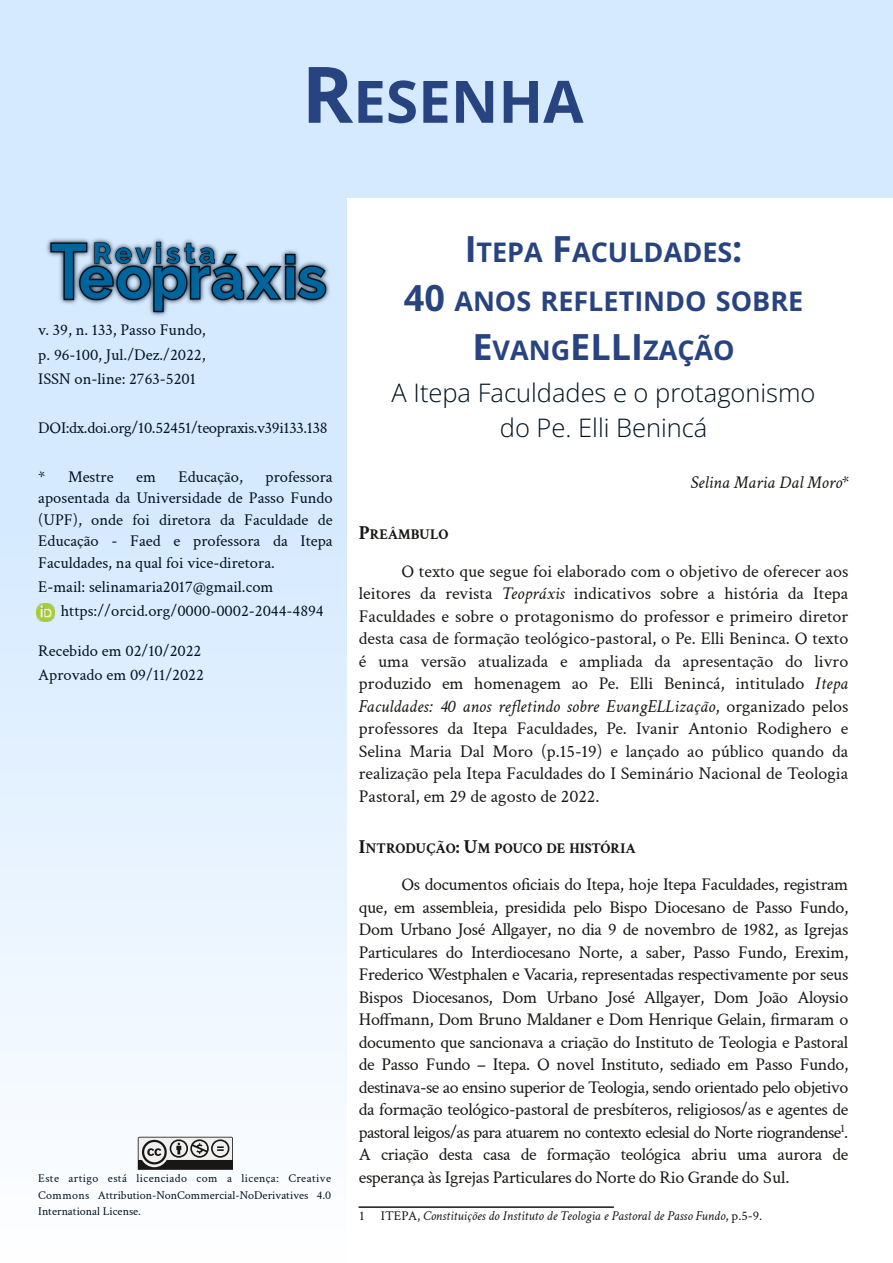
<style>
.page{position:relative;width:893px;height:1263px;background:#fff}
.page>*{position:absolute;margin:0;border:0;box-sizing:border-box;transform-origin:0 0}
.t1{font:700 58.5px "Open Sans";color:#284480}
.t2{font:700 27px/49.1px "Open Sans";color:#284480;text-align:center}
.t3{font:300 25.5px/34.8px "Open Sans";color:#00121f;text-align:center}
.t4{font:18px/22.5px "Crimson Text";letter-spacing:-.005em;color:#181715;text-align:justify}
.t5{font:italic 18px "Crimson Text";color:#181715}
.t6{font:16.5px/24.5px "Crimson Text";color:#00121f;text-align:justify}
.t7{font:16.5px "Crimson Text";letter-spacing:-.02em;color:#00121f}
.t8{font:700 14.7px "Crimson Text";color:#181715}
.t9{font:italic 13.5px "Crimson Text";color:#181715}
.t10{font:12px/16.5px "Crimson Text";color:#00121f;text-align:justify}
.s1{font-size:78px}
.s2{font-size:36px}
.s3{font-size:19.5px}
.s4{font-style:italic}
.s5{font-style:normal}
</style>
<div class="page">
<div style="left:0;top:0;width:893px;height:1263px;background:#fff;opacity:.2"></div>
<img style="left:39px;top:237px;width:293px;height:80px">
<div style="left:348px;top:198px;width:545px;height:1065px;background:#fff"></div>
<svg style="left:138px;top:1137px;width:95px;height:33px"></svg>
<img style="left:37px;top:603px;width:18px;height:18px">
<hr style="left:359px;top:1206px;width:255px;height:2px;background:#181715">
<h1 class="t1" style="left:302px;top:60px;width:283px"><span class="s1">R</span>ESENHA</h1>
<p class="t6" style="left:38px;top:318px;width:169px">v. 39, n. 133, Passo Fundo, p. 96-100, Jul./Dez./2022, ISSN on-line: 2763-5201</p>
<p class="t7" style="left:38px;top:417px;width:291px">DOI:dx.doi.org/10.52451/teopraxis.v39i133.138</p>
<p class="t6" style="left:38px;top:465px;width:77px">* Mestre</p>
<p class="t6" style="left:136px;top:465px;width:21px">em</p>
<p class="t6" style="left:179px;top:465px;width:66px">Educação,</p>
<p class="t6" style="left:38px;top:466px;width:296px;line-height:21.5px;text-indent:227px">professora aposentada da Universidade de Passo Fundo (UPF), onde foi diretora da Faculdade de Educação - Faed e professora da Itepa Faculdades, na qual foi vice-diretora.</p>
<p class="t6" style="left:61px;top:575px;width:264px;text-indent:-22px">E-mail: selinamaria2017@gmail.com https://orcid.org/0000-0002-2044-4894</p>
<p class="t6" style="left:38px;top:639px;width:167px">Recebido em 02/10/2022<br>Aprovado em 09/11/2022</p>
<p class="t10" style="left:38px;top:1170px;width:294px">Este artigo está licenciado com a licença: Creative Commons Attribution-NonCommercial-NoDerivatives 4.0<br>International License.</p>
<h2 class="t2" style="left:404px;top:227px;width:401px"><span class="s2">I</span>TEPA <span class="s2">F</span>ACULDADES<span class="s2">:<br>40</span> ANOS REFLETINDO SOBRE<br><span class="s2">E</span>VANG<span class="s2">ELLI</span>ZAÇÃO</h2>
<h3 class="t3" style="left:392px;top:375px;width:425px">A Itepa Faculdades e o protagonismo do Pe. Elli Benincá</h3>
<p class="t5" style="left:690px;top:471px;width:159px">Selina Maria Dal Moro*</p>
<p class="t8" style="left:359px;top:525px;width:91px"><span class="s3">P</span>REÂMBULO</p>
<p class="t4" style="left:359px;top:560px;width:491px;text-indent:43px">O texto que segue foi elaborado com o objetivo de oferecer aos leitores da revista <span class="s4">Teopráxis</span> indicativos sobre a história da Itepa Faculdades e sobre o protagonismo do professor e primeiro diretor desta casa de formação teológico-pastoral, o Pe. Elli Beninca. O texto é uma versão atualizada e ampliada da apresentação do livro produzido em homenagem ao Pe. Elli Benincá, intitulado <span class="s4">Itepa Faculdades: 40 anos refletindo sobre EvangELLização</span>, organizado pelos professores da Itepa Faculdades, Pe. Ivanir Antonio Rodighero e Selina Maria Dal Moro (p.15-19) e lançado ao público quando da realização pela Itepa Faculdades do I Seminário Nacional de Teologia Pastoral, em 29 de agosto de 2022.</p>
<p class="t8" style="left:359px;top:839px;width:278px"><span class="s3">I</span>NTRODUÇÃO<span class="s3">: U</span>M POUCO DE HISTÓRIA</p>
<p class="t4" style="left:359px;top:874px;width:491px;text-indent:43px">Os documentos oficiais do Itepa, hoje Itepa Faculdades, registram que, em assembleia, presidida pelo Bispo Diocesano de Passo Fundo, Dom Urbano José Allgayer, no dia 9 de novembro de 1982, as Igrejas Particulares do Interdiocesano Norte, a saber, Passo Fundo, Erexim, Frederico Westphalen e Vacaria, representadas respectivamente por seus Bispos Diocesanos, Dom Urbano José Allgayer, Dom João Aloysio Hoffmann, Dom Bruno Maldaner e Dom Henrique Gelain, firmaram o documento que sancionava a criação do Instituto de Teologia e Pastoral de Passo Fundo – Itepa. O novel Instituto, sediado em Passo Fundo, destinava-se ao ensino superior de Teologia, sendo orientado pelo objetivo da formação teológico-pastoral de presbíteros, religiosos/as e agentes de pastoral leigos/as para atuarem no contexto eclesial do Norte riograndense<sup>1</sup>.<br>A criação desta casa de formação teológica abriu uma aurora de esperança às Igrejas Particulares do Norte do Rio Grande do Sul.</p>
<p class="t9" style="left:360px;top:1207px;width:404px"><span class="s5">1 ITEPA,</span> Constituições do Instituto de Teologia e Pastoral de Passo Fundo<span class="s5">, p.5-9.</span></p>
</div>
